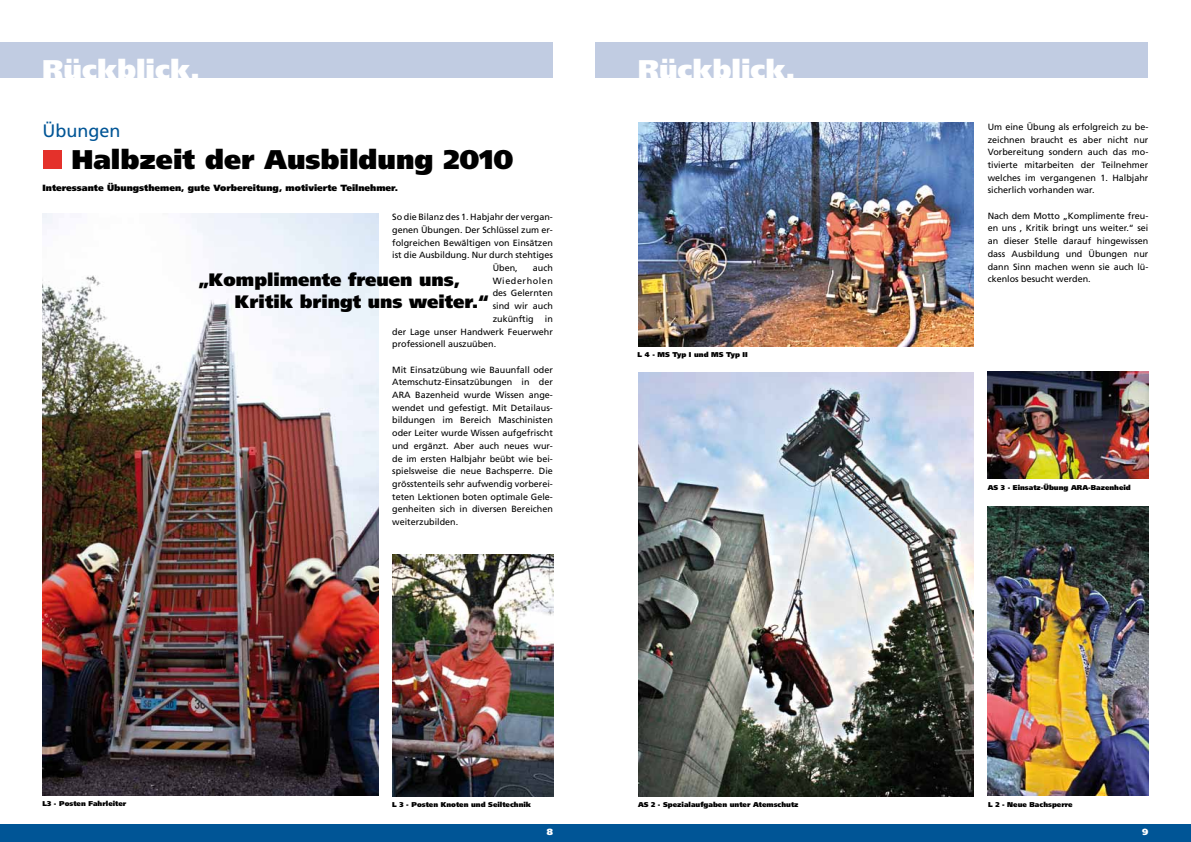
<style>
.page{position:relative;width:1191px;height:842px;background:#fff}
.page>*{position:absolute;margin:0;border:0;box-sizing:border-box;transform-origin:0 0}
.t1{font:900 27px "Frutiger";color:#000}
.t2{font:900 27px "Frutiger";color:#fff}
.t3{font:900 18px/21.6px "Frutiger";color:#000}
.t4{font:18px "Frutiger";color:#005596}
.t5{font:9px/12.7px "Frutiger";color:#000;text-align:justify}
.t6{font:900 9px "Frutiger";color:#000}
.t7{font:9px "Frutiger";letter-spacing:.065em;color:#000}
.t8{font:900 9px "Frutiger";color:#fff}
.t9{font:900 7px "Frutiger";color:#000}
</style>
<div class="page">
<div style="left:0;top:824px;width:1191px;height:18px;background:#005596"></div>
<img style="left:638px;top:372px;width:335px;height:424px">
<div style="left:595px;top:43px;width:553px;height:35px;background:#c1cce2"></div>
<div style="left:43px;top:150px;width:18px;height:19px;background:#e4312b"></div>
<img style="left:392px;top:554px;width:161px;height:242px">
<img style="left:43px;top:213px;width:335px;height:583px">
<div style="left:0;top:43px;width:553px;height:35px;background:#c1cce2"></div>
<img style="left:987px;top:372px;width:161px;height:107px">
<img style="left:638px;top:123px;width:335px;height:223px">
<img style="left:987px;top:506px;width:161px;height:289px">
<h1 class="t2" style="left:43px;top:53px;width:159px">Rückblick.</h1>
<h2 class="t4" style="left:43px;top:120px;width:79px">Übungen</h2>
<h1 class="t1" style="left:71px;top:143px;width:444px">Halbzeit der Ausbildung 2010</h1>
<p class="t6" style="left:43px;top:182px;width:357px">Interessante Übungsthemen, gute Vorbereitung, motivierte Teilnehmer.</p>
<p class="t5" style="left:392px;top:211px;width:162px">So die Bilanz des 1. Habjahr der vergan-</p>
<p class="t5" style="left:392px;top:223px;width:162px">genen Übungen. Der Schlüssel zum er-</p>
<p class="t5" style="left:392px;top:236px;width:162px">folgreichen Bewältigen von Einsätzen</p>
<p class="t5" style="left:392px;top:249px;width:162px">ist die Ausbildung. Nur durch stehtiges</p>
<p class="t5" style="left:493px;top:261px;width:27px">Üben,</p>
<p class="t5" style="left:533px;top:261px;width:21px">auch</p>
<p class="t7" style="left:493px;top:275px;width:62px">Wiederholen</p>
<p class="t5" style="left:493px;top:287px;width:62px">des Gelernten</p>
<p class="t5" style="left:493px;top:300px;width:62px">sind wir auch</p>
<p class="t5" style="left:493px;top:312px;width:62px">zukünftig in</p>
<p class="t5" style="left:392px;top:325px;width:162px">der Lage unser Handwerk Feuerwehr</p>
<p class="t5" style="left:392px;top:338px;width:106px">professionell auszuüben.</p>
<p class="t5" style="left:392px;top:363px;width:162px">Mit Einsatzübung wie Bauunfall oder Atemschutz-Einsatzübungen in der ARA Bazenheid wurde Wissen ange&shy;wendet und gefestigt. Mit Detailaus&shy;bildungen im Bereich Maschinisten oder Leiter wurde Wissen aufgefrischt und ergänzt. Aber auch neues wur&shy;de im ersten Halbjahr beübt wie bei&shy;spielsweise die neue Bachsperre. Die grösstenteils sehr aufwendig vorberei&shy;teten Lektionen boten optimale Gele&shy;genheiten sich in diversen Bereichen weiterzubilden.</p>
<h2 class="t3" style="left:235px;top:269px;width:255px;text-indent:-36px">„Komplimente freuen uns,<br>Kritik bringt uns weiter.“</h2>
<h1 class="t2" style="left:638px;top:53px;width:159px">Rückblick.</h1>
<p class="t9" style="left:637px;top:350px;width:112px">L 4 - MS Typ I und MS Typ II</p>
<p class="t5" style="left:987px;top:120px;width:162px">Um eine Übung als erfolgreich zu be&shy;zeichnen braucht es aber nicht nur Vorbereitung sondern auch das mo&shy;tivierte mitarbeiten der Teilnehmer welches im vergangenen 1. Halbjahr sicherlich vorhanden war.</p>
<p class="t5" style="left:987px;top:209px;width:162px">Nach dem Motto „Komplimente freu&shy;en uns , Kritik bringt uns weiter.“ sei an dieser Stelle darauf hingewissen dass Ausbildung und Übungen nur dann Sinn machen wenn sie auch lü&shy;ckenlos besucht werden.</p>
<p class="t9" style="left:987px;top:483px;width:145px">AS 3 - Einsatz-Übung ARA-Bazenheid</p>
<p class="t9" style="left:43px;top:799px;width:85px">L3 - Posten Fahrleiter</p>
<p class="t9" style="left:392px;top:800px;width:140px">L 3 - Posten Knoten und Seiltechnik</p>
<p class="t8" style="left:547px;top:827px;width:8px">8</p>
<p class="t9" style="left:638px;top:800px;width:162px">AS 2 - Spezialaufgaben unter Atemschutz</p>
<p class="t9" style="left:988px;top:800px;width:86px">L 2 - Neue Bachsperre</p>
<p class="t8" style="left:1142px;top:827px;width:8px">9</p>
</div>
